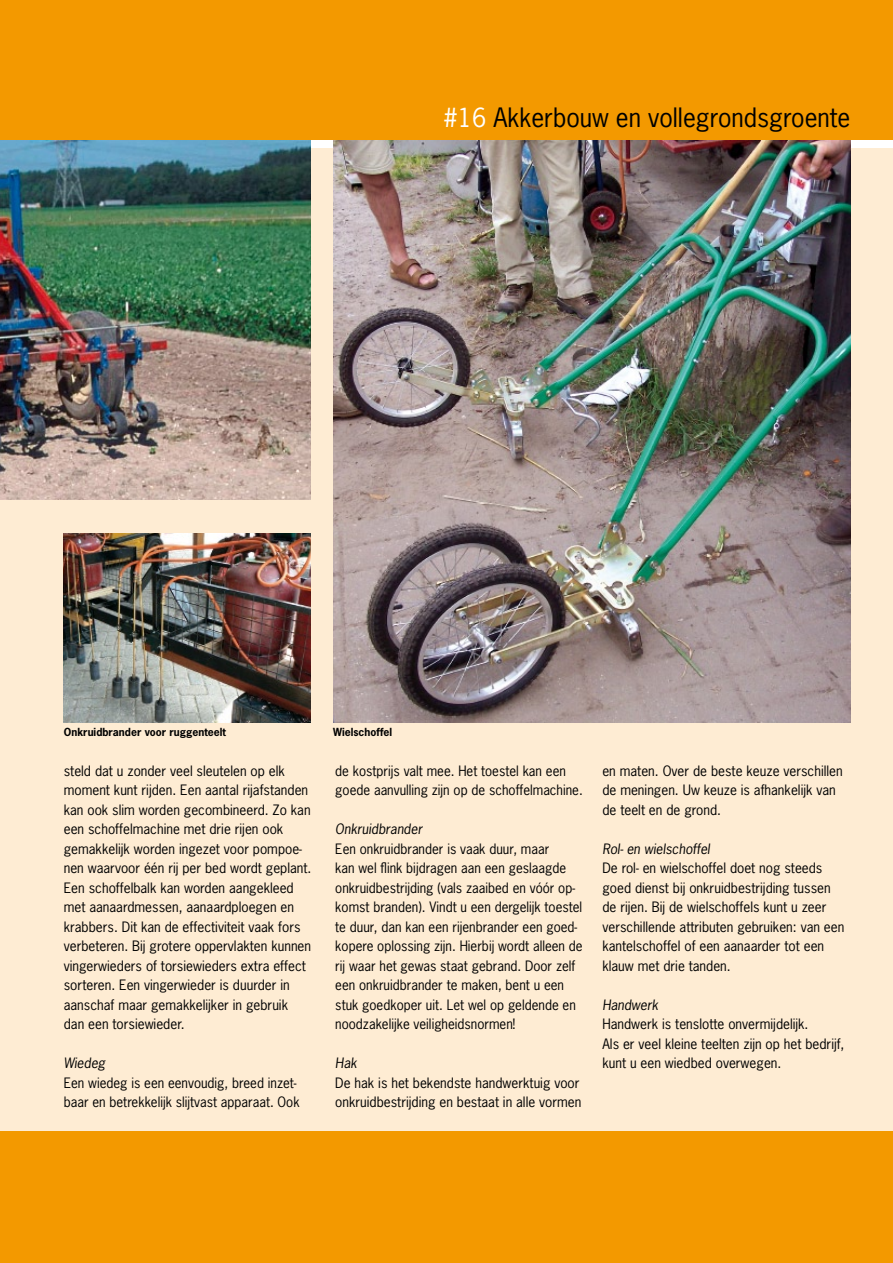
<style>
.page{position:relative;width:893px;height:1263px;background:#fff}
.page>*{position:absolute;margin:0;border:0;box-sizing:border-box;transform-origin:0 0}
.t1{font:25.2px "News Gothic";color:#000}
.t2{font:13.5px/19.5px "News Gothic";color:#000}
.t3{font:italic 13.5px "News Gothic";color:#000}
.t4{font:700 10.5px "News Gothic";color:#000}
.s1{font-size:24.75px;color:#fff}
</style>
<div class="page">
<div style="left:0;top:0;width:893px;height:140px;background:#f39900"></div>
<div style="left:0;top:1123px;width:893px;height:140px;background:#f39900"></div>
<div style="left:0;top:149px;width:893px;height:982px;background:#feecd3"></div>
<img style="left:0;top:140px;width:311px;height:360px">
<img style="left:63px;top:534px;width:248px;height:189px">
<img style="left:333px;top:140px;width:518px;height:583px">
<h1 class="t1" style="left:444px;top:101px;width:408px"><span class="s1">#16</span> Akkerbouw en vollegrondsgroente</h1>
<p class="t4" style="left:64px;top:725px;width:163px">Onkruidbrander voor ruggenteelt</p>
<p class="t4" style="left:333px;top:725px;width:61px">Wielschoffel</p>
<p class="t2" style="left:64px;top:761px;width:249px">steld dat u zonder veel sleutelen op elk moment kunt rijden. Een aantal rijafstanden kan ook slim worden gecombineerd. Zo kan een schoffelmachine met drie rijen ook gemakkelijk worden ingezet voor pompoe&shy;nen waarvoor één rij per bed wordt geplant.<br>Een schoffelbalk kan worden aangekleed met aanaardmessen, aanaardploegen en krabbers. Dit kan de effectiviteit vaak fors verbeteren. Bij grotere oppervlakten kunnen vingerwieders of torsiewieders extra effect sorteren. Een vingerwieder is duurder in aanschaf maar gemakkelijker in gebruik dan een torsiewieder.</p>
<p class="t3" style="left:64px;top:1054px;width:43px">Wiedeg</p>
<p class="t2" style="left:64px;top:1073px;width:237px">Een wiedeg is een eenvoudig, breed inzet&shy;baar en betrekkelijk slijtvast apparaat. Ook</p>
<p class="t2" style="left:335px;top:761px;width:249px">de kostprijs valt mee. Het toestel kan een goede aanvulling zijn op de schoffelmachine.</p>
<p class="t3" style="left:335px;top:820px;width:89px">Onkruidbrander</p>
<p class="t2" style="left:335px;top:839px;width:249px">Een onkruidbrander is vaak duur, maar<br>kan wel flink bijdragen aan een geslaagde onkruidbestrijding (vals zaaibed en vóór op&shy;komst branden). Vindt u een dergelijk toestel te duur, dan kan een rijenbrander een goed&shy;kopere oplossing zijn. Hierbij wordt alleen de rij waar het gewas staat gebrand. Door zelf een onkruidbrander te maken, bent u een stuk goedkoper uit. Let wel op geldende en noodzakelijke veiligheidsnormen!</p>
<p class="t3" style="left:335px;top:1054px;width:23px">Hak</p>
<p class="t2" style="left:335px;top:1073px;width:248px">De hak is het bekendste handwerktuig voor onkruidbestrijding en bestaat in alle vormen</p>
<p class="t2" style="left:602px;top:761px;width:242px">en maten. Over de beste keuze verschillen de meningen. Uw keuze is afhankelijk van de teelt en de grond.</p>
<p class="t3" style="left:602px;top:840px;width:109px">Rol- en wielschoffel</p>
<p class="t2" style="left:602px;top:858px;width:243px">De rol- en wielschoffel doet nog steeds goed dienst bij onkruidbestrijding tussen de rijen. Bij de wielschoffels kunt u zeer verschillende attributen gebruiken: van een kantelschoffel of een aanaarder tot een klauw met drie tanden.</p>
<p class="t3" style="left:602px;top:996px;width:57px">Handwerk</p>
<p class="t2" style="left:602px;top:1014px;width:244px">Handwerk is tenslotte onvermijdelijk.<br>Als er veel kleine teelten zijn op het bedrijf, kunt u een wiedbed overwegen.</p>
</div>
